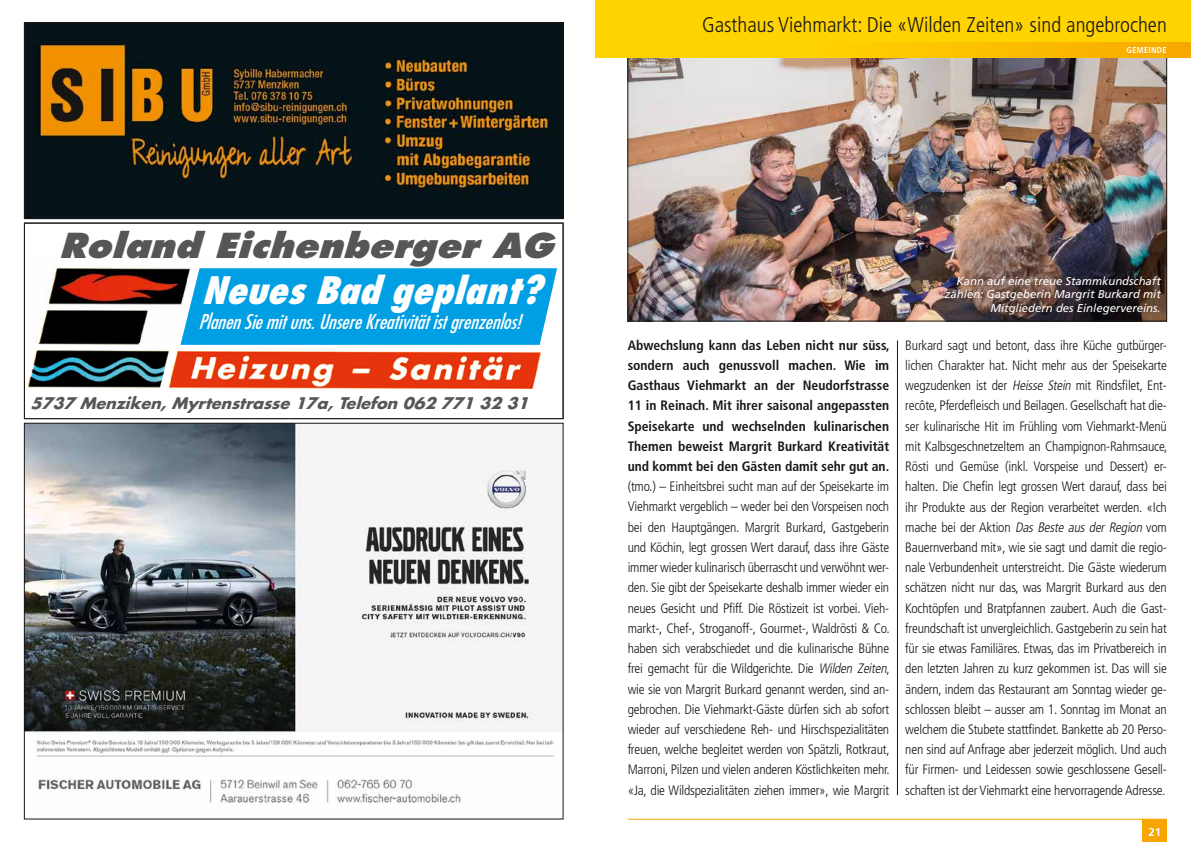
<style>
.page{position:relative;width:1191px;height:842px;background:#fff}
.page>*{position:absolute;margin:0;border:0;box-sizing:border-box;transform-origin:0 0}
.t1{font:italic 800 condensed 36.9px "Futura Std";color:#fff}
.t2{font:italic 800 33.5px "Futura Std";color:#565655;scale:1.05 1}
.t3{font:300 condensed 21.3px "Frutiger LT Std";color:#181716}
.t4{font:italic condensed 19.9px "Futura Std";color:#fff}
.t5{font:italic 700 15.6px "Futura Std";color:#565655}
.t6{font:300 condensed 13.6px/20.2px "Frutiger LT Std";letter-spacing:-.015em;color:#181716;text-align:justify}
.t7{font:700 condensed 13.6px/20.2px "Frutiger LT Std";color:#181716;text-align:justify}
.t8{font:italic 11.4px/13.6px "Frutiger LT Std";color:#fff;text-align:right}
.t9{font:700 11.4px "Frutiger LT Std";color:#fff}
.t10{font:700 condensed 8.5px "Frutiger LT Std";letter-spacing:.03em;color:#fff}
.s1{font-style:italic}
</style>
<div class="page">
<img style="left:26px;top:25px;width:535px;height:192px">
<div style="left:24px;top:23px;width:539px;height:196px;border:1px solid #181716"></div>
<img style="left:28px;top:266px;width:514px;height:122px">
<svg style="left:180px;top:268px;width:377px;height:77px;background:#0ca1e2"></svg>
<div style="left:24px;top:223px;width:539px;height:196px;border:1px solid #181716"></div>
<img style="left:26px;top:425px;width:535px;height:379px">
<img style="left:629px;top:59px;width:535px;height:260px">
<div style="left:627px;top:57px;width:539px;height:264px;border:1px solid #181716"></div>
<div style="left:595px;top:0;width:596px;height:53px;background:#ffd300"></div>
<svg style="left:595px;top:42px;width:596px;height:15px"></svg>
<div style="left:1142px;top:819px;width:24px;height:23px;background:#f7a500"></div>
<hr style="left:627px;top:819px;width:539px;height:1px;background:#f7a500">
<hr style="left:897px;top:341px;width:1px;height:454px;background:#181716">
<h3 class="t3" style="left:702px;top:13px;width:466px">Gasthaus Viehmarkt: Die «Wilden Zeiten» sind angebrochen</h3>
<p class="t10" style="left:1126px;top:45px;width:42px">GEMEINDE</p>
<p class="t10" style="left:1137px;top:45px;width:31px">REGION</p>
<h2 class="t2" style="left:59px;top:224px;width:472px">Roland Eichenberger AG</h2>
<h1 class="t1" style="left:202px;top:267px;width:340px">Neues Bad geplant ?</h1>
<h3 class="t4" style="left:198px;top:310px;width:324px">Planen Sie mit uns.Unsere Kreativität ist grenzenlos!</h3>
<p class="t5" style="left:31px;top:392px;width:502px">5737 Menziken, Myr tenstrasse 17a, Telefon 062 77 1 32 31</p>
<p class="t7" style="left:627px;top:335px;width:263px">Abwechslung kann das Leben nicht nur süss, sondern auch genussvoll machen. Wie im Gasthaus Viehmarkt an der Neudorfstrasse 11 in Reinach. Mit ihrer saisonal angepassten Speisekarte und wechselnden kulinarischen Themen beweist Margrit Burkard Kreativität und kommt bei den Gästen damit sehr gut an.</p>
<p class="t6" style="left:627px;top:477px;width:263px">(tmo.) – Einheitsbrei sucht man auf der Speisekarte im Viehmarkt vergeblich – weder bei den Vorspeisen noch bei den Hauptgängen. Margrit Burkard, Gastgeberin und Köchin, legt grossen Wert darauf, dass ihre Gäste immer wieder kulinarisch überrascht und verwöhnt wer&shy;den. Sie gibt der Speisekarte deshalb immer wieder ein neues Gesicht und Pfiff. Die Röstizeit ist vorbei. Vieh&shy;markt-, Chef-, Stroganoff-, Gourmet-, Waldrösti &amp; Co. haben sich verabschiedet und die kulinarische Bühne frei gemacht für die Wildgerichte. Die <span class="s1">Wilden Zeiten</span>, wie sie von Margrit Burkard genannt werden, sind an&shy;gebrochen. Die Viehmarkt-Gäste dürfen sich ab sofort wieder auf verschiedene Reh- und Hirschspezialitäten freuen, welche begleitet werden von Spätzli, Rotkraut, Marroni, Pilzen und vielen anderen Köstlichkeiten mehr. «Ja, die Wildspezialitäten ziehen immer», wie Margrit</p>
<p class="t8" style="left:945px;top:274px;width:217px">Kann auf eine treue Stammkundschaft zählen: Gastgeberin Margrit Burkard mit<br>Mitgliedern des Einlegervereins.</p>
<p class="t6" style="left:905px;top:335px;width:263px">Burkard sagt und betont, dass ihre Küche gutbürger&shy;lichen Charakter hat. Nicht mehr aus der Speisekarte wegzudenken ist der <span class="s1">Heisse Stein</span> mit Rindsfilet, Ent&shy;recôte, Pferdefleisch und Beilagen. Gesellschaft hat die&shy;ser kulinarische Hit im Frühling vom Viehmarkt-Menü mit Kalbsgeschnetzeltem an Champignon-Rahmsauce, Rösti und Gemüse (inkl. Vorspeise und Dessert) er&shy;halten. Die Chefin legt grossen Wert darauf, dass bei ihr Produkte aus der Region verarbeitet werden. «Ich mache bei der Aktion <span class="s1">Das Beste aus der Region</span> vom Bauernverband mit», wie sie sagt und damit die regio&shy;nale Verbundenheit unterstreicht. Die Gäste wiederum schätzen nicht nur das, was Margrit Burkard aus den Kochtöpfen und Bratpfannen zaubert. Auch die Gast&shy;freundschaft ist unvergleichlich. Gastgeberin zu sein hat für sie etwas Familiäres. Etwas, das im Privatbereich in den letzten Jahren zu kurz gekommen ist. Das will sie ändern, indem das Restaurant am Sonntag wieder ge&shy;schlossen bleibt – ausser am 1. Sonntag im Monat an welchem die Stubete stattfindet. Bankette ab 20 Perso&shy;nen sind auf Anfrage aber jederzeit möglich. Und auch für Firmen- und Leidessen sowie geschlossene Gesell&shy;schaften ist der Viehmarkt eine hervorragende Adresse.</p>
<p class="t9" style="left:1148px;top:825px;width:14px">21</p>
</div>
